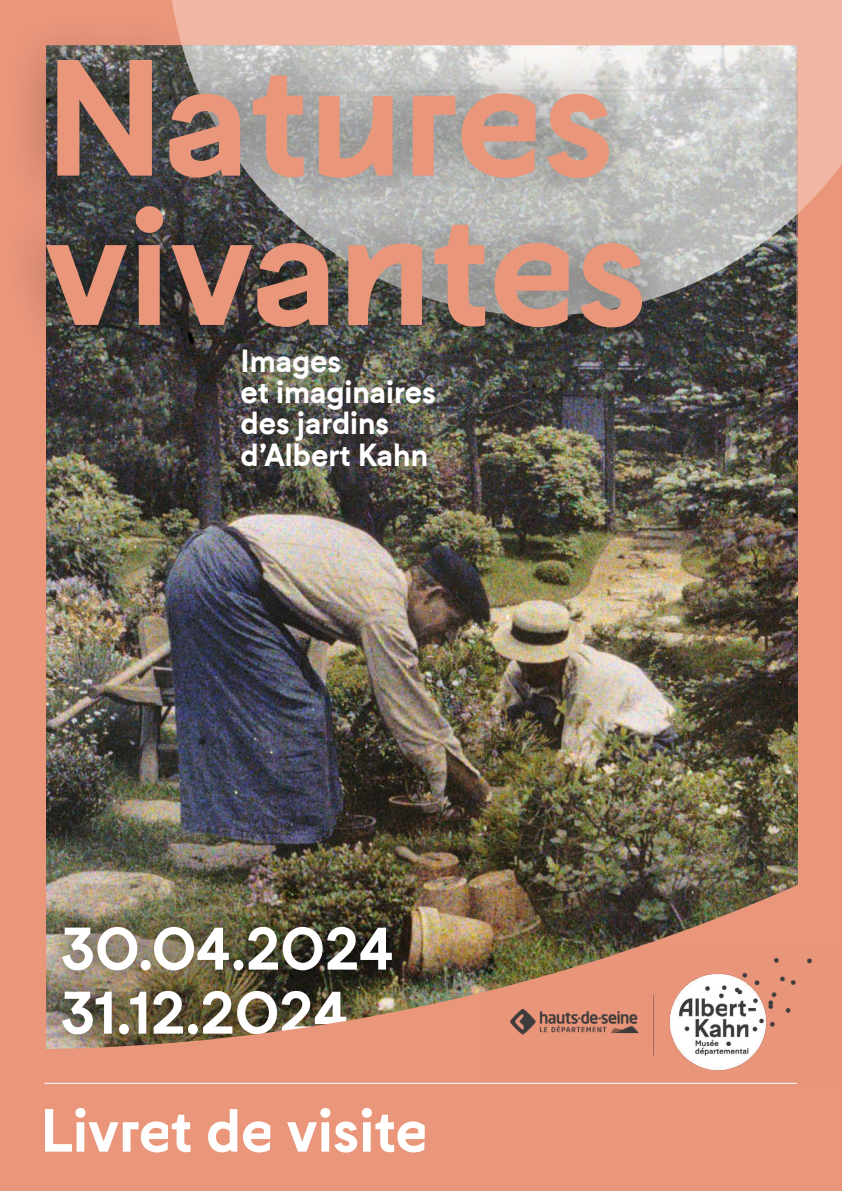
<style>
.page{position:relative;width:842px;height:1191px;background:#e9967b}
.page>*{position:absolute;margin:0;border:0;box-sizing:border-box;transform-origin:0 0}
.t1{font:700 162.8px/149.2px "G Gkahn";color:#e9967b}
.t2{font:700 60px/64px "G Gkahn";color:#fff}
.t3{font:700 31.2px/31.2px "G Gkahn";color:#fff}
</style>
<div class="page">
<img style="left:46px;top:331px;width:751px;height:547px">
<img style="left:46px;top:878px;width:752px;height:171px">
<hr style="left:44px;top:1083px;width:753px;height:1px;background:#fff">
<svg style="left:172px;top:0;width:670px;height:331px;background:#c7aaa0"></svg>
<img style="left:487px;top:944px;width:325px;height:139px">
<div style="left:1px;top:12px;width:689px;height:364px;background:#000;opacity:.45"></div>
<h1 class="t1" style="left:44px;top:41px;width:604px">Natures vivantes</h1>
<p class="t3" style="left:241px;top:345px;width:197px">Images<br>et imaginaires des jardins d’Albert Kahn</p>
<h2 class="t2" style="left:61px;top:915px;width:335px">30.04.2024<br>31.12.2024</h2>
<h2 class="t2" style="left:40px;top:1097px;width:389px">Livret de visite</h2>
</div>
